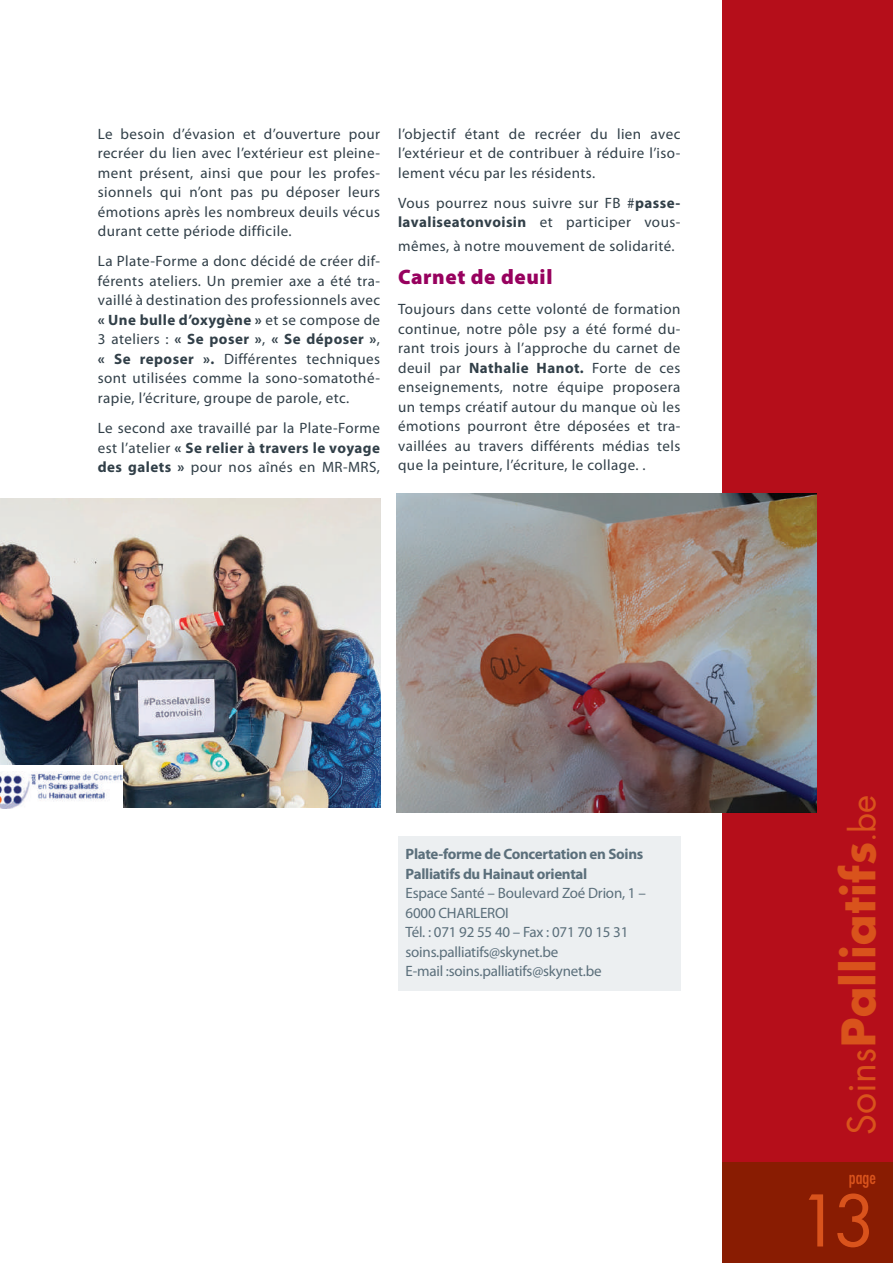
<style>
.page{position:relative;width:893px;height:1263px;background:#fff}
.page>*{position:absolute;margin:0;border:0;box-sizing:border-box;transform-origin:0 0}
.t1{font:69.15px "Futura";color:#d9531c}
.t2{font:700 45px "Futura";color:#d9531c}
.t3{font:900 21px "Myriad Pro";letter-spacing:.03em;color:#97015e}
.t4{font:condensed 18px "Futura";color:#d9531c}
.t5{font:15px/19.5px "Myriad Pro";letter-spacing:.03em;color:#313f48;text-align:justify}
.t6{font:15px/19.5px "Myriad Pro";letter-spacing:-.015em;color:#5b6f7b}
.t7{font:700 15px/19.5px "Myriad Pro";letter-spacing:-.02em;color:#5b6f7b}
.s1{font-weight:700}
.s2{font-weight:400;font-size:37.5px}
.s3{font-weight:400;font-size:31.2px}
.s4{font-weight:400;font-size:34.65px}
</style>
<div class="page">
<div style="left:722px;top:0;width:171px;height:1189px;background:#b50e1a"></div>
<div style="left:722px;top:1162px;width:171px;height:101px;background:#891c02"></div>
<div style="left:398px;top:836px;width:282px;height:155px;background:#eceff1"></div>
<img style="left:0;top:498px;width:380px;height:309px">
<img style="left:0;top:765px;width:123px;height:44px">
<img style="left:396px;top:493px;width:420px;height:319px">
<p class="t5" style="left:98px;top:124px;width:284px">Le besoin d’évasion et d’ouverture pour recréer du lien avec l’extérieur est pleine&shy;ment présent, ainsi que pour les profes&shy;sionnels qui n’ont pas pu déposer leurs émotions après les nombreux deuils vécus durant cette période difficile.</p>
<p class="t5" style="left:98px;top:252px;width:284px">La Plate-Forme a donc décidé de créer dif&shy;férents ateliers. Un premier axe a été tra&shy;vaillé à destination des professionnels avec <span class="s1">« Une bulle d’oxygène »</span> et se compose de 3 ateliers : <span class="s1">« Se poser »</span>, <span class="s1">« Se déposer »</span>, <span class="s1">« Se reposer ».</span> Différentes techniques sont utilisées comme la sono-somatothé&shy;rapie, l’écriture, groupe de parole, etc.</p>
<p class="t5" style="left:98px;top:419px;width:284px">Le second axe travaillé par la Plate-Forme est l’atelier <span class="s1">« Se relier à travers le voyage des galets »</span> pour nos aînés en MR-MRS,</p>
<p class="t5" style="left:398px;top:124px;width:284px">l’objectif étant de recréer du lien avec l’extérieur et de contribuer à réduire l’iso&shy;lement vécu par les résidents.</p>
<p class="t5" style="left:398px;top:193px;width:284px">Vous pourrez nous suivre sur FB #<span class="s1">passe&shy;lavaliseatonvoisin</span> et participer vous-</p>
<p class="t5" style="left:398px;top:237px;width:278px">mêmes, à notre mouvement de solidarité.</p>
<h3 class="t3" style="left:398px;top:265px;width:156px">Carnet de deuil</h3>
<p class="t5" style="left:398px;top:300px;width:284px">Toujours dans cette volonté de formation continue, notre pôle psy a été formé du&shy;rant trois jours à l’approche du carnet de deuil par <span class="s1">Nathalie Hanot.</span> Forte de ces enseignements, notre équipe proposera un temps créatif autour du manque où les émotions pourront être déposées et tra&shy;vaillées au travers différents médias tels que la peinture, l’écriture, le collage. .</p>
<p class="t7" style="left:406px;top:844px;width:239px">Plate-forme de Concertation en Soins<br>Palliatifs du Hainaut oriental</p>
<p class="t6" style="left:406px;top:883px;width:242px">Espace Santé – Boulevard Zoé Drion, 1 –<br>6000 CHARLEROI<br>Tél. : 071 92 55 40 – Fax : 071 70 15 31 soins.palliatifs@skynet.be<br>E-mail :soins.palliatifs@skynet.be</p>
<h2 class="t2" style="left:826px;top:1135px;width:342px;rotate:-90deg"><span class="s2">Soins</span>Palliatifs<span class="s3">.</span><span class="s4">be</span></h2>
<p class="t4" style="left:849px;top:1166px;width:29px">page</p>
<h1 class="t1" style="left:798px;top:1173px;width:80px">13</h1>
</div>
